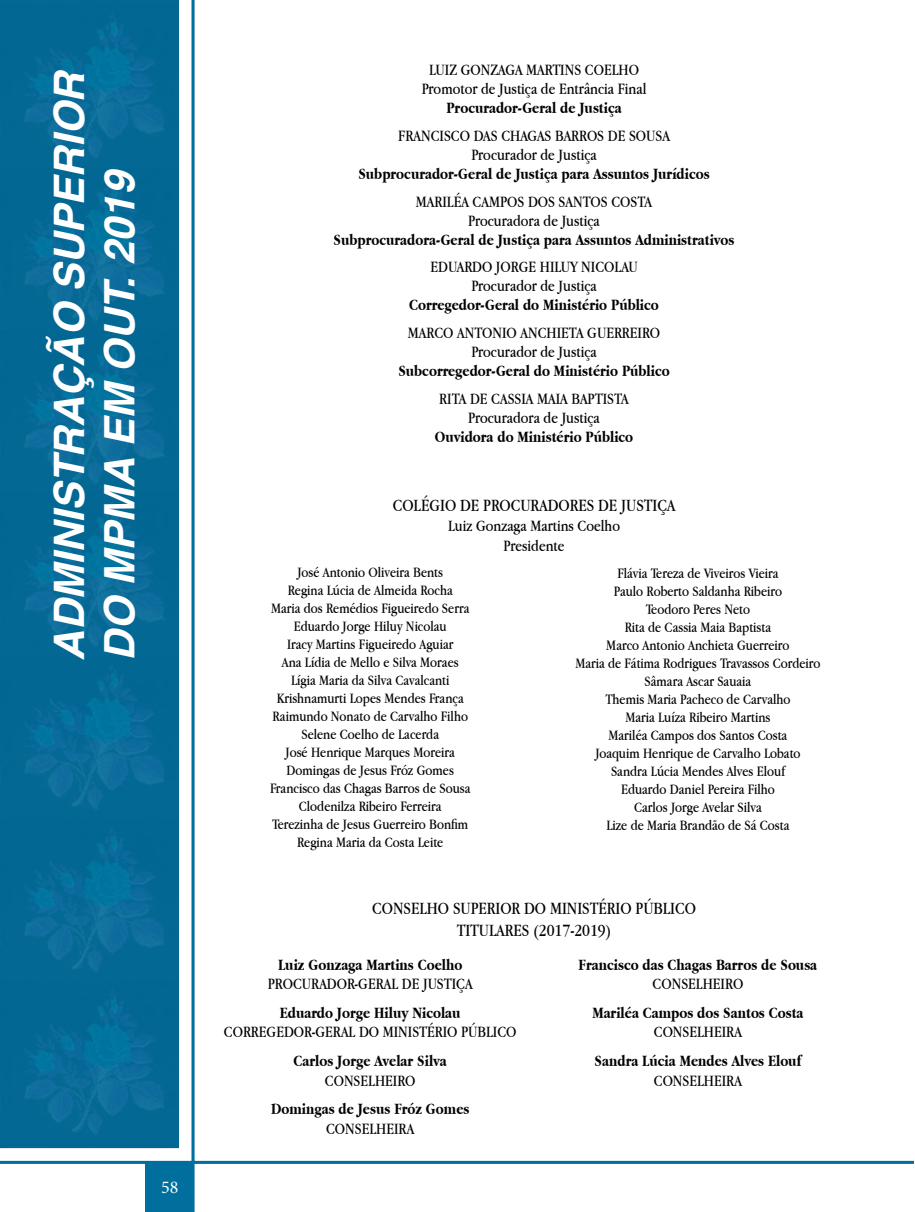
<style>
.page{position:relative;width:915px;height:1212px;background:#fff}
.page>*{position:absolute;margin:0;border:0;box-sizing:border-box;transform-origin:0 0}
.t1{font:italic 700 42px/50.4px "Helvetica";color:#fff}
.t2{font:18px/21.6px "Apple Garamond";color:#000;text-align:center}
.t3{font:18px "Minion Pro";color:#fff}
.t4{font:16.5px/19px "Apple Garamond";color:#000;text-align:center}
.t5{font:700 16.5px "Apple Garamond";color:#000}
.t6{font:15px/18px "Apple Garamond";color:#000;text-align:center}
</style>
<div class="page">
<img style="left:0;top:0;width:179px;height:1148px">
<hr style="left:0;top:1161px;width:913px;height:3px;background:#006f9e">
<hr style="left:191px;top:0;width:3px;height:1212px;background:#006f9e">
<div style="left:145px;top:1161px;width:46px;height:51px;background:#006f9e"></div>
<h1 class="t1" style="left:44px;top:660px;width:592px;rotate:-90deg">ADMINISTRAÇÃO SUPERIOR<br>DO MPMA EM OUT. 2019</h1>
<p class="t3" style="left:161px;top:1175px;width:19px">58</p>
<p class="t4" style="left:421px;top:60px;width:226px">LUIZ GONZAGA MARTINS COELHO<br>Promotor de Justiça de Entrância Final</p>
<p class="t5" style="left:446px;top:99px;width:177px">Procurador-Geral de Justiça</p>
<p class="t4" style="left:398px;top:126px;width:273px">FRANCISCO DAS CHAGAS BARROS DE SOUSA<br>Procurador de Justiça</p>
<p class="t5" style="left:358px;top:165px;width:353px">Subprocurador-Geral de Justiça para Assuntos Jurídicos</p>
<p class="t4" style="left:416px;top:191px;width:238px">MARILÉA CAMPOS DOS SANTOS COSTA<br>Procuradora de Justiça</p>
<p class="t5" style="left:333px;top:230px;width:402px">Subprocuradora-Geral de Justiça para Assuntos Administrativos</p>
<p class="t4" style="left:430px;top:257px;width:209px">EDUARDO JORGE HILUY NICOLAU<br>Procurador de Justiça</p>
<p class="t5" style="left:409px;top:296px;width:251px">Corregedor-Geral do Ministério Público</p>
<p class="t4" style="left:408px;top:323px;width:254px">MARCO ANTONIO ANCHIETA GUERREIRO<br>Procurador de Justiça</p>
<p class="t5" style="left:398px;top:362px;width:273px">Subcorregedor-Geral do Ministério Público</p>
<p class="t4" style="left:439px;top:388px;width:191px">RITA DE CASSIA MAIA BAPTISTA<br>Procuradora de Justiça</p>
<p class="t5" style="left:434px;top:427px;width:200px">Ouvidora do Ministério Público</p>
<p class="t2" style="left:392px;top:494px;width:284px">COLÉGIO DE PROCURADORES DE JUSTIÇA</p>
<p class="t4" style="left:448px;top:516px;width:173px;line-height:19.8px">Luiz Gonzaga Martins Coelho<br>Presidente</p>
<p class="t6" style="left:270px;top:563px;width:202px">José Antonio Oliveira Bents<br>Regina Lúcia de Almeida Rocha<br>Maria dos Remédios Figueiredo Serra<br>Eduardo Jorge Hiluy Nicolau<br>Iracy Martins Figueiredo Aguiar<br>Ana Lídia de Mello e Silva Moraes<br>Lígia Maria da Silva Cavalcanti<br>Krishnamurti Lopes Mendes França<br>Raimundo Nonato de Carvalho Filho<br>Selene Coelho de Lacerda<br>José Henrique Marques Moreira<br>Domingas de Jesus Fróz Gomes<br>Francisco das Chagas Barros de Sousa<br>Clodenilza Ribeiro Ferreira<br>Terezinha de Jesus Guerreiro Bonfim<br>Regina Maria da Costa Leite</p>
<p class="t6" style="left:575px;top:563px;width:247px">Flávia Tereza de Viveiros Vieira<br>Paulo Roberto Saldanha Ribeiro<br>Teodoro Peres Neto<br>Rita de Cassia Maia Baptista<br>Marco Antonio Anchieta Guerreiro<br>Maria de Fátima Rodrigues Travassos Cordeiro<br>Sâmara Ascar Sauaia<br>Themis Maria Pacheco de Carvalho<br>Maria Luíza Ribeiro Martins<br>Mariléa Campos dos Santos Costa<br>Joaquim Henrique de Carvalho Lobato<br>Sandra Lúcia Mendes Alves Elouf<br>Eduardo Daniel Pereira Filho<br>Carlos Jorge Avelar Silva<br>Lize de Maria Brandão de Sá Costa</p>
<p class="t2" style="left:372px;top:897px;width:325px">CONSELHO SUPERIOR DO MINISTÉRIO PÚBLICO<br>TITULARES (2017-2019)</p>
<p class="t5" style="left:278px;top:955px;width:186px">Luiz Gonzaga Martins Coelho</p>
<p class="t4" style="left:268px;top:974px;width:206px">PROCURADOR-GERAL DE JUSTIÇA</p>
<p class="t5" style="left:280px;top:1003px;width:182px">Eduardo Jorge Hiluy Nicolau</p>
<p class="t4" style="left:224px;top:1022px;width:294px">CORREGEDOR-GERAL DO MINISTÉRIO PÚBLICO</p>
<p class="t5" style="left:293px;top:1051px;width:155px">Carlos Jorge Avelar Silva</p>
<p class="t4" style="left:325px;top:1070px;width:92px">CONSELHEIRO</p>
<p class="t5" style="left:271px;top:1099px;width:200px">Domingas de Jesus Fróz Gomes</p>
<p class="t4" style="left:326px;top:1118px;width:90px">CONSELHEIRA</p>
<p class="t5" style="left:578px;top:955px;width:240px">Francisco das Chagas Barros de Sousa</p>
<p class="t4" style="left:652px;top:974px;width:92px">CONSELHEIRO</p>
<p class="t5" style="left:592px;top:1003px;width:213px">Mariléa Campos dos Santos Costa</p>
<p class="t4" style="left:653px;top:1022px;width:90px">CONSELHEIRA</p>
<p class="t5" style="left:594px;top:1051px;width:208px">Sandra Lúcia Mendes Alves Elouf</p>
<p class="t4" style="left:653px;top:1070px;width:90px">CONSELHEIRA</p>
</div>
